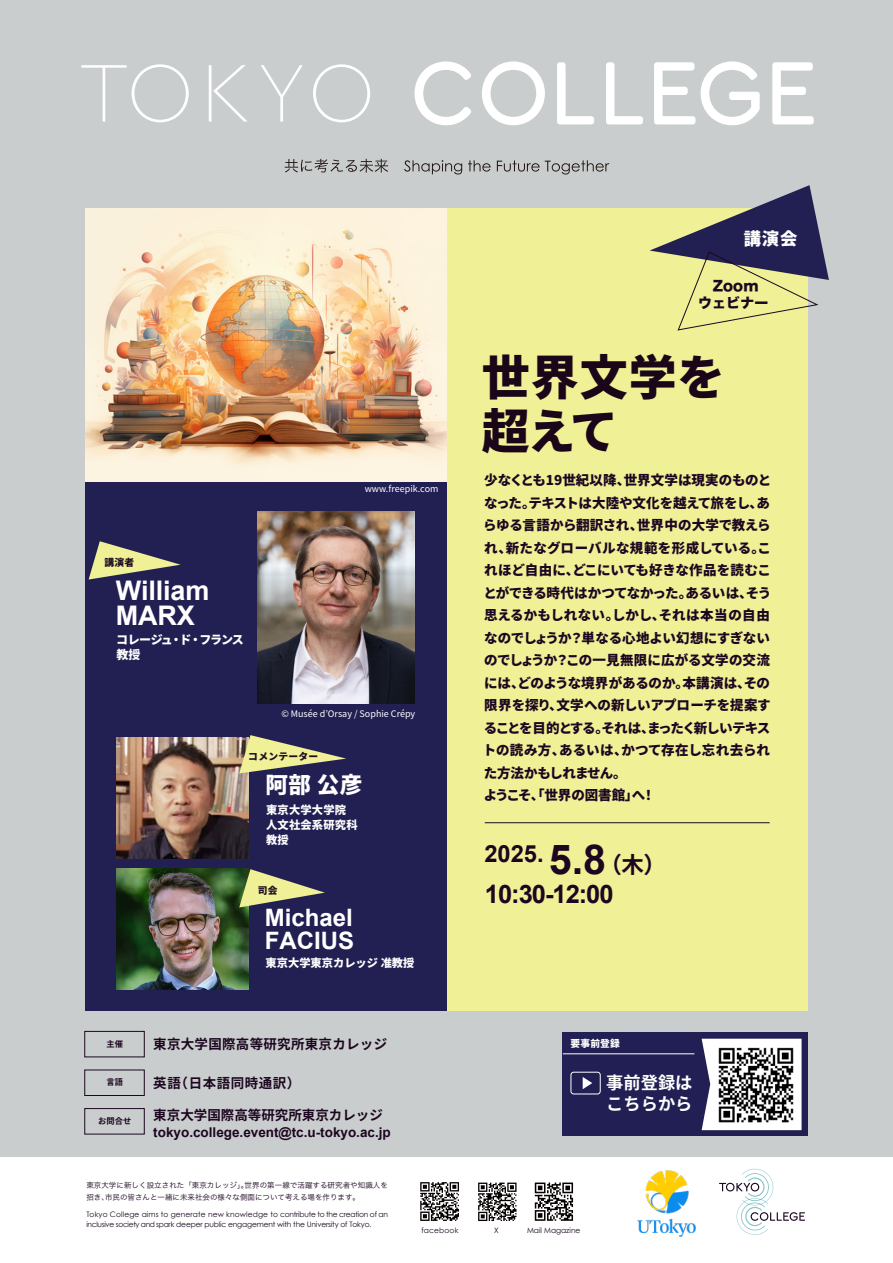
<style>
.page{position:relative;width:893px;height:1263px;background:#cacdcd}
.page>*{position:absolute;margin:0;border:0;box-sizing:border-box;transform-origin:0 0}
.t1{font:900 48px/54px "Noto Sans CJ Kjp";letter-spacing:.015em;color:#1b0518}
.t2{font:700 41.25px "Arial";color:#1c0620}
.t3{font:700 27px/25.5px "Arial";letter-spacing:-.005em;color:#fff}
.t4{font:700 25.5px "Arial";letter-spacing:-.04em;color:#1c0620}
.t5{font:700 24px/22.5px "Arial";color:#fff}
.t6{font:700 23.7px "Arial";color:#1c0620}
.t7{font:900 22.5px "Noto Sans CJ Kjp";color:#fff}
.t8{font:700 17.25px/21.4px "Noto Sans CJ Kjp";color:#fff}
.t9{font:900 17.25px "Noto Sans CJ Kjp";color:#fff}
.t10{font:13.88px/16.9px "Hira Kaku Std W8";letter-spacing:.01em;color:#1c0620;text-align:center}
.t11{font:900 13.5px/22.5px "Noto Sans CJ Kjp";letter-spacing:-.01em;color:#1c0620}
.t12{font:700 13.5px "Arial";color:#1c0620}
.t13{font:700 13.5px "Noto Sans CJ Kjp";color:#1c0620}
.t14{font:700 13.5px "Noto Sans CJ Kjp";letter-spacing:.02em;color:#1c0620}
.t15{font:700 13.5px "Noto Sans CJ Kjp";letter-spacing:.04em;color:#1c0620}
.t16{font:900 12px/15.8px "Noto Sans CJ Kjp";letter-spacing:-.06em;color:#fff}
.t17{font:900 11.25px/15px "Noto Sans CJ Kjp";letter-spacing:.02em;color:#fff}
.t18{font:900 11.25px "Noto Sans CJ Kjp";color:#fff}
.t19{font:900 9.75px "Noto Sans CJ Kjp";letter-spacing:.03em;color:#1e0c22}
.t20{font:900 9.75px "Noto Sans CJ Kjp";letter-spacing:.02em;color:#fff}
.t21{font:9px "Noto Sans CJ Kjp";color:#fff}
.t22{font:700 8.25px "Noto Sans CJ Kjp";color:#1c0620}
.t23{font:7.5px/9.4px "Century Gothic";letter-spacing:-.02em;color:#1c0620}
.t24{font:7.5px/12px "Hira Kaku Pro N W3";letter-spacing:.005em;color:#1c0620}
.t25{font:7.5px "Century Gothic";color:#1c0620}
.t26{font:7.5px "Century Gothic";letter-spacing:.02em;color:#1c0620}
.s1{font-family:"Noto Sans CJ Kjp";font-size:22.5px}
</style>
<div class="page">
<svg style="left:414px;top:61px;width:57px;height:64px"></svg>
<svg style="left:482px;top:61px;width:63px;height:64px"></svg>
<svg style="left:557px;top:62px;width:37px;height:62px"></svg>
<svg style="left:606px;top:62px;width:37px;height:62px"></svg>
<svg style="left:654px;top:62px;width:41px;height:62px"></svg>
<svg style="left:701px;top:61px;width:59px;height:64px"></svg>
<svg style="left:772px;top:62px;width:42px;height:62px"></svg>
<svg style="left:81px;top:64px;width:108px;height:58px"></svg>
<svg style="left:209px;top:65px;width:38px;height:57px"></svg>
<svg style="left:261px;top:65px;width:42px;height:57px"></svg>
<svg style="left:313px;top:64px;width:57px;height:58px"></svg>
<div style="left:0;top:1157px;width:893px;height:106px;background:#fff"></div>
<svg style="left:719px;top:1169px;width:86px;height:66px"></svg>
<svg style="left:420px;top:1182px;width:39px;height:39px"></svg>
<svg style="left:478px;top:1182px;width:39px;height:39px"></svg>
<div style="left:533px;top:1181px;width:42px;height:41px;background:linear-gradient(to bottom,#f4f4f4,#f7f7f7)"></div>
<svg style="left:535px;top:1182px;width:38px;height:39px"></svg>
<img style="left:637px;top:1170px;width:59px;height:67px">
<svg style="left:285px;top:159px;width:103px;height:14px"></svg>
<svg style="left:404px;top:160px;width:58px;height:14px"></svg>
<svg style="left:468px;top:160px;width:23px;height:12px"></svg>
<svg style="left:497px;top:160px;width:112px;height:14px"></svg>
<div style="left:85px;top:208px;width:723px;height:803px;background:#f0f096"></div>
<div style="left:84px;top:1070px;width:61px;height:26px;border:1px solid #1c0620"></div>
<div style="left:84px;top:1108px;width:61px;height:26px;border:1px solid #1c0620"></div>
<div style="left:84px;top:1031px;width:61px;height:26px;border:1px solid #1c0620"></div>
<div style="left:563px;top:1033px;width:245px;height:103px;background:#211f53"></div>
<svg style="left:702px;top:1039px;width:100px;height:91px"></svg>
<hr style="left:563px;top:1053px;width:131px;height:1px;background:#fff">
<svg style="left:583px;top:1077px;width:9px;height:12px"></svg>
<div style="left:571px;top:1072px;width:30px;height:22px;border:1px solid #fff;border-radius:3px"></div>
<img style="left:711px;top:1040px;width:90px;height:89px">
<div style="left:85px;top:208px;width:361px;height:803px;background:#221f53"></div>
<img style="left:85px;top:208px;width:361px;height:273px">
<img style="left:117px;top:869px;width:132px;height:120px">
<hr style="left:485px;top:822px;width:285px;height:1px;background:#1c0620">
<img style="left:257px;top:511px;width:158px;height:192px">
<svg style="left:89px;top:541px;width:92px;height:38px"></svg>
<svg style="left:239px;top:869px;width:86px;height:38px"></svg>
<svg style="left:650px;top:185px;width:179px;height:146px"></svg>
<img style="left:117px;top:738px;width:132px;height:120px">
<svg style="left:239px;top:735px;width:107px;height:38px"></svg>
<p class="t9" style="left:744px;top:229px;width:55px">講演会</p>
<p class="t10" style="left:698px;top:278px;width:71px">Zoom<br>ウェビナー</p>
<p class="t19" style="left:104px;top:557px;width:31px">講演者</p>
<h3 class="t3" style="left:116px;top:579px;width:95px">William<br>MARX</h3>
<p class="t16" style="left:116px;top:632px;width:129px">コレージュ・ド・フランス教授</p>
<p class="t21" style="left:365px;top:484px;width:75px">www.freepik.com</p>
<p class="t21" style="left:281px;top:708px;width:135px">© Musée d’Orsay / Sophie Crépy</p>
<p class="t19" style="left:248px;top:751px;width:72px">コメンテーター</p>
<h3 class="t7" style="left:265px;top:772px;width:98px">阿部 公彦</h3>
<p class="t17" style="left:266px;top:802px;width:93px">東京大学大学院人文社会系研究科教授</p>
<p class="t19" style="left:258px;top:885px;width:21px">司会</p>
<h3 class="t5" style="left:265px;top:907px;width:91px">Michael<br>FACIUS</h3>
<p class="t18" style="left:266px;top:957px;width:150px">東京大学東京カレッジ 准教授</p>
<h1 class="t1" style="left:482px;top:351px;width:245px">世界文学を超えて</h1>
<p class="t11" style="left:483px;top:469px;width:290px">少なくとも19世紀以降、世界文学は現実のものとなった。テキストは大陸や文化を越えて旅をし、あらゆる言語から翻訳され、世界中の大学で教えられ、新たなグローバルな規範を形成している。これほど自由に、どこにいても好きな作品を読むことができる時代はかつてなかった。あるいは、そう思えるかもしれない。しかし、それは本当の自由なのでしょうか？単なる心地よい幻想にすぎないのでしょうか？この一見無限に広がる文学の交流には、どのような境界があるのか。本講演は、その限界を探り、文学への新しいアプローチを提案することを目的とする。それは、まったく新しいテキストの読み方、あるいは、かつて存在し忘れ去られた方法かもしれません。<br>ようこそ、「世界の図書館」へ！</p>
<h2 class="t2" style="left:549px;top:832px;width:119px">5.8 <span class="s1">（木）</span></h2>
<h3 class="t4" style="left:485px;top:877px;width:130px">10:30-12:00</h3>
<h3 class="t6" style="left:484px;top:838px;width:61px">2025.</h3>
<p class="t22" style="left:107px;top:1039px;width:18px">主催</p>
<p class="t14" style="left:153px;top:1036px;width:235px">東京大学国際高等研究所東京カレッジ</p>
<p class="t20" style="left:570px;top:1038px;width:51px">要事前登録</p>
<p class="t8" style="left:606px;top:1072px;width:88px">事前登録はこちらから</p>
<p class="t22" style="left:107px;top:1077px;width:18px">言語</p>
<p class="t15" style="left:153px;top:1075px;width:149px">英語（日本語同時通訳）</p>
<p class="t22" style="left:98px;top:1117px;width:34px">お問合せ</p>
<p class="t13" style="left:153px;top:1107px;width:231px">東京大学国際高等研究所東京カレッジ</p>
<p class="t12" style="left:153px;top:1123px;width:239px">tokyo.college.event@tc.u-tokyo.ac.jp</p>
<p class="t24" style="left:86px;top:1179px;width:303px">東京大学に新しく設立された「東京カレッジ」。世界の第一線で活躍する研究者や知識人を招き、市民の皆さんと一緒に未来社会の様々な側面について考える場を作ります。</p>
<p class="t23" style="left:86px;top:1209px;width:303px">Tokyo College aims to generate new knowledge to contribute to the creation of an inclusive society and spark deeper public engagement with the University of Tokyo.</p>
<p class="t26" style="left:421px;top:1225px;width:39px">facebook</p>
<p class="t23" style="left:494px;top:1225px;width:6px">X</p>
<p class="t25" style="left:527px;top:1225px;width:55px">Mail Magazine</p>
</div>
